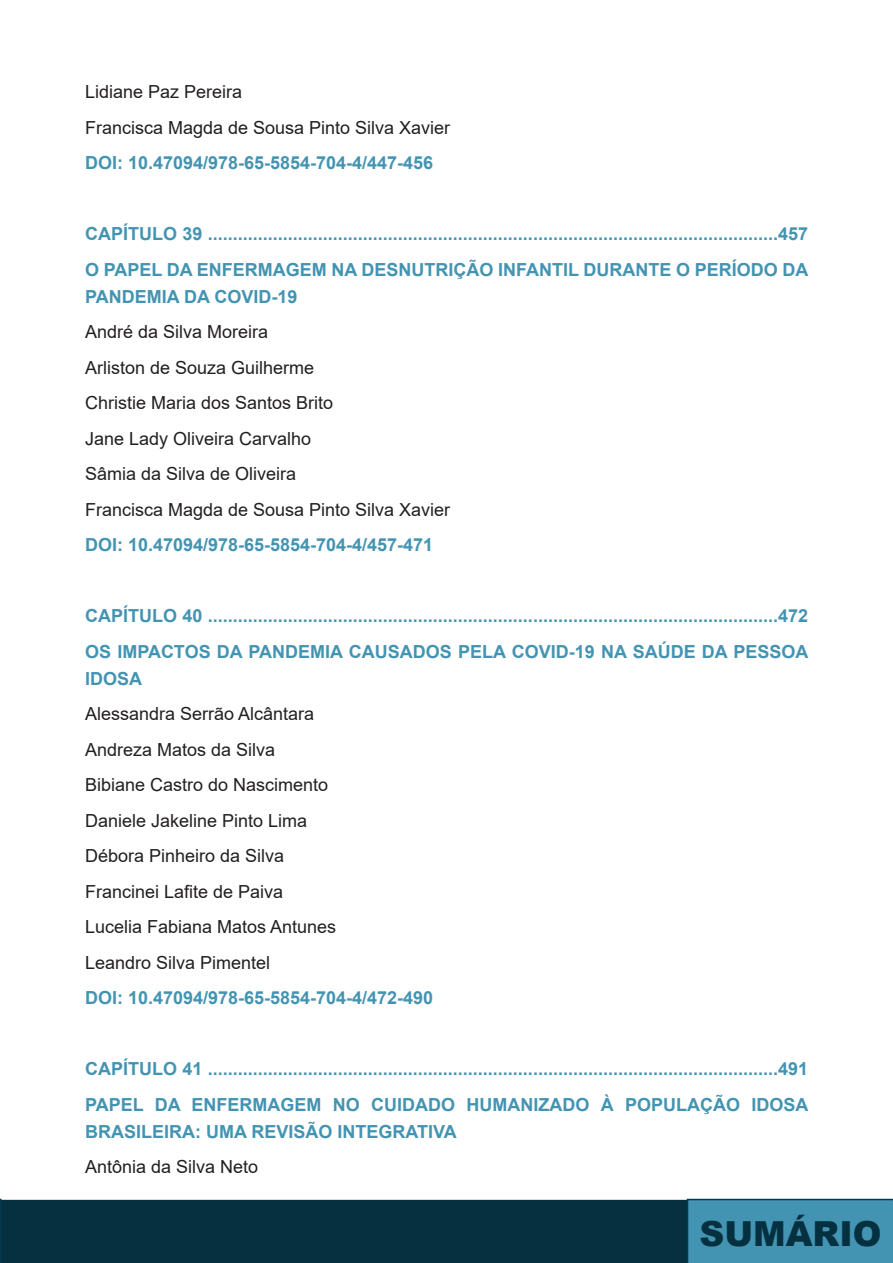
<style>
.page{position:relative;width:893px;height:1263px;background:#fff}
.page>*{position:absolute;margin:0;border:0;box-sizing:border-box;transform-origin:0 0}
.t1{font:900 34.5px "Arial";color:#05303f}
.t2{font:700 18px/27px "Arial";color:#4394b2}
.t3{font:18px "Arial";color:#231f20}
</style>
<div class="page">
<div style="left:0;top:1200px;width:812px;height:63px;background:#05303f"></div>
<svg style="left:0;top:1199px;width:2px;height:64px"></svg>
<div style="left:687px;top:1199px;width:206px;height:64px;background:#4394b2"></div>
<p class="t3" style="left:85px;top:79px;width:159px">Lidiane Paz Pereira</p>
<p class="t3" style="left:85px;top:115px;width:367px">Francisca Magda de Sousa Pinto Silva Xavier</p>
<p class="t2" style="left:85px;top:150px;width:350px">DOI: 10.47094/978-65-5854-704-4/447-456</p>
<p class="t2" style="left:85px;top:221px;width:725px">CAPÍTULO 39 ..................................................................................................................457</p>
<p class="t2" style="left:85px;top:256px;width:725px">O PAPEL DA ENFERMAGEM NA DESNUTRIÇÃO INFANTIL DURANTE O PERÍODO DA<br>PANDEMIA DA COVID-19</p>
<p class="t3" style="left:85px;top:319px;width:185px">André da Silva Moreira</p>
<p class="t3" style="left:85px;top:355px;width:231px">Arliston de Souza Guilherme</p>
<p class="t3" style="left:85px;top:390px;width:250px">Christie Maria dos Santos Brito</p>
<p class="t3" style="left:85px;top:426px;width:228px">Jane Lady Oliveira Carvalho</p>
<p class="t3" style="left:85px;top:461px;width:213px">Sâmia da Silva de Oliveira</p>
<p class="t3" style="left:85px;top:497px;width:367px">Francisca Magda de Sousa Pinto Silva Xavier</p>
<p class="t2" style="left:85px;top:532px;width:350px">DOI: 10.47094/978-65-5854-704-4/457-471</p>
<p class="t2" style="left:85px;top:603px;width:725px">CAPÍTULO 40 ..................................................................................................................472</p>
<p class="t2" style="left:85px;top:638px;width:725px">OS IMPACTOS DA PANDEMIA CAUSADOS PELA COVID-19 NA SAÚDE DA PESSOA<br>IDOSA</p>
<p class="t3" style="left:85px;top:701px;width:231px">Alessandra Serrão Alcântara</p>
<p class="t3" style="left:85px;top:737px;width:192px">Andreza Matos da Silva</p>
<p class="t3" style="left:85px;top:772px;width:245px">Bibiane Castro do Nascimento</p>
<p class="t3" style="left:85px;top:808px;width:224px">Daniele Jakeline Pinto Lima</p>
<p class="t3" style="left:85px;top:844px;width:201px">Débora Pinheiro da Silva</p>
<p class="t3" style="left:85px;top:879px;width:200px">Francinei Lafite de Paiva</p>
<p class="t3" style="left:85px;top:915px;width:253px">Lucelia Fabiana Matos Antunes</p>
<p class="t3" style="left:85px;top:950px;width:187px">Leandro Silva Pimentel</p>
<p class="t2" style="left:85px;top:985px;width:350px">DOI: 10.47094/978-65-5854-704-4/472-490</p>
<p class="t2" style="left:85px;top:1056px;width:725px">CAPÍTULO 41 ..................................................................................................................491</p>
<p class="t2" style="left:85px;top:1091px;width:725px">PAPEL DA ENFERMAGEM NO CUIDADO HUMANIZADO À POPULAÇÃO IDOSA<br>BRASILEIRA: UMA REVISÃO INTEGRATIVA</p>
<p class="t3" style="left:85px;top:1155px;width:175px">Antônia da Silva Neto</p>
<h1 class="t1" style="left:700px;top:1209px;width:184px">SUMÁRIO</h1>
</div>
